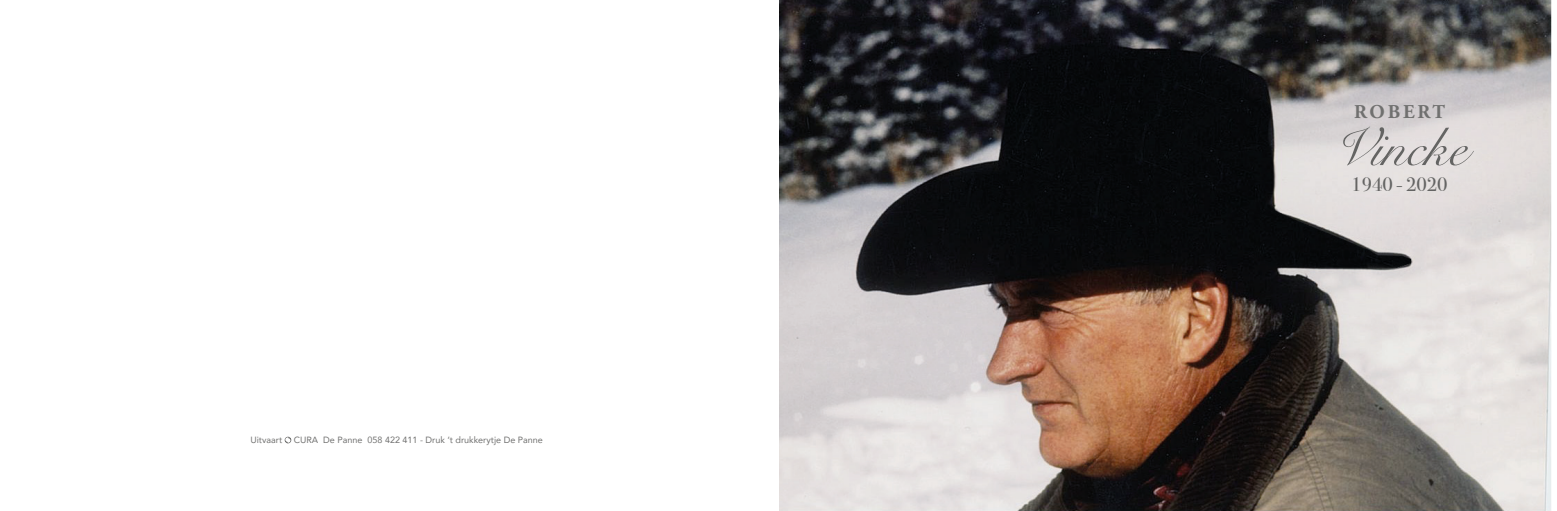
<style>
.page{position:relative;width:1557px;height:511px;background:#fff}
.page>*{position:absolute;margin:0;border:0;box-sizing:border-box;transform-origin:0 0}
.t1{font:54px "Snell Roundhand";color:#646463}
.t2{font:19.5px "Bodoni Svty Two ITCTT";color:#646463}
.t3{font:700 19.5px "Adobe Garamond Pro";letter-spacing:.15em;color:#70706f}
.t4{font:9px "Avenir";color:#70706f}
</style>
<div class="page">
<svg style="left:285px;top:436px;width:6px;height:7px"></svg>
<img style="left:779px;top:0;width:772px;height:510px">
<p class="t4" style="left:250px;top:432px;width:33px">Uitvaart</p>
<p class="t4" style="left:294px;top:432px;width:250px">CURA De Panne 058 422 411 - Druk ‘t drukkerytje De Panne</p>
<p class="t3" style="left:1353px;top:101px;width:92px">ROBERT</p>
<p class="t1" style="left:1331px;top:104px;width:136px">Vincke</p>
<p class="t2" style="left:1351px;top:168px;width:98px">1940 - 2020</p>
</div>
